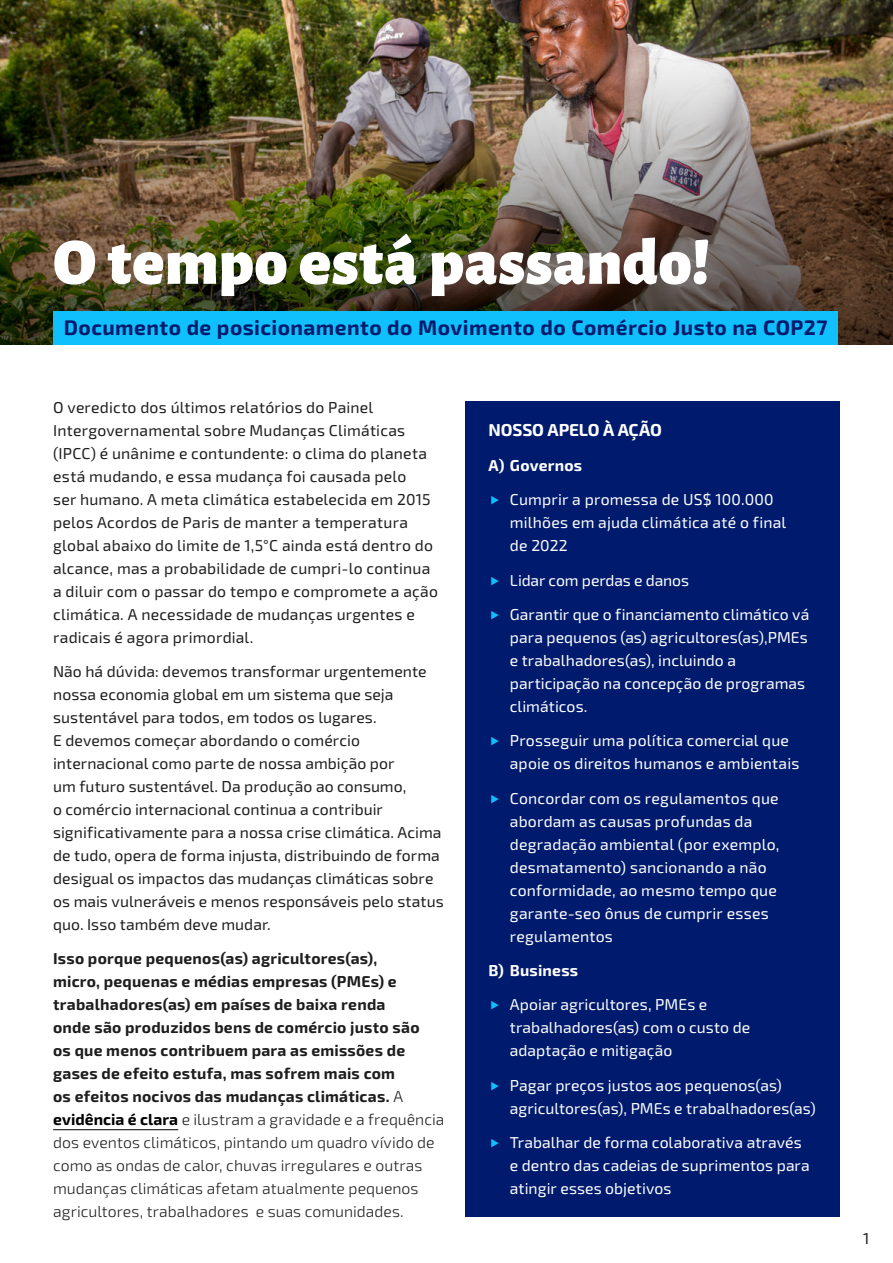
<style>
.page{position:relative;width:893px;height:1263px;background:#fff}
.page>*{position:absolute;margin:0;border:0;box-sizing:border-box;transform-origin:0 0}
.t1{font:900 66px "Alegreya Sans";letter-spacing:.01em;color:#fff}
.t2{font:700 21px "Exo 2";letter-spacing:.025em;color:#001b6e}
.t3{font:700 17.25px "Exo 2";letter-spacing:-.01em;color:#fff}
.body{font:15.75px/23px "Exo 2";letter-spacing:.01em;color:#1e1e1e}
.t4{font:15.75px/23px "Exo 2";letter-spacing:.01em;color:#fff}
.body-2{font:700 15.75px/23px "Exo 2";letter-spacing:.015em;color:#1e1e1e}
.body-3{font:700 15.75px "Exo 2";letter-spacing:.015em;color:#fff}
.t5{font:15.75px "Exo 2";letter-spacing:-.01em;color:#fff}
.s1{font-weight:300}
.s2{color:#000}
</style>
<div class="page">
<hr style="left:53px;top:1129px;width:125px;height:1px;background:#000">
<div style="left:466px;top:401px;width:374px;height:816px;background:#001b6e"></div>
<img style="left:0;top:0;width:893px;height:51px">
<img style="left:0;top:51px;width:893px;height:293px">
<div style="left:53px;top:311px;width:785px;height:34px;background:#0fc0fc"></div>
<h1 class="t1" style="left:53px;top:209px;width:658px">O tempo está passando!</h1>
<h3 class="t2" style="left:64px;top:315px;width:765px">Documento de posicionamento do Movimento do Comércio Justo na COP27</h3>
<p class="body" style="left:53px;top:397px;width:386px">O veredicto dos últimos relatórios do Painel Intergovernamental sobre Mudanças Climáticas (IPCC) é unânime e contundente: o clima do planeta está mudando, e essa mudança foi causada pelo<br>ser humano. A meta climática estabelecida em 2015 pelos Acordos de Paris de manter a temperatura global abaixo do limite de 1,5°C ainda está dentro do alcance, mas a probabilidade de cumpri-lo continua a diluir com o passar do tempo e compromete a ação climática. A necessidade de mudanças urgentes e radicais é agora primordial.</p>
<p class="body" style="left:53px;top:661px;width:392px">Não há dúvida: devemos transformar urgentemente nossa economia global em um sistema que seja sustentável para todos, em todos os lugares.<br>E devemos começar abordando o comércio internacional como parte de nossa ambição por<br>um futuro sustentável. Da produção ao consumo,<br>o comércio internacional continua a contribuir significativamente para a nossa crise climática. Acima de tudo, opera de forma injusta, distribuindo de forma desigual os impactos das mudanças climáticas sobre os mais vulneráveis e menos responsáveis pelo status quo. Isso também deve mudar.</p>
<p class="body-2" style="left:53px;top:948px;width:393px">Isso porque pequenos(as) agricultores(as),<br>micro, pequenas e médias empresas (PMEs) e trabalhadores(as) em países de baixa renda<br>onde são produzidos bens de comércio justo são<br>os que menos contribuem para as emissões de gases de efeito estufa, mas sofrem mais com<br>os efeitos nocivos das mudanças climáticas. <span class="s1">A </span><span class="s2">evidência é clara</span> <span class="s1">e ilustram a gravidade e a frequência dos eventos climáticos, pintando um quadro vívido de como as ondas de calor, chuvas irregulares e outras mudanças climáticas afetam atualmente pequenos agricultores, trabalhadores e suas comunidades.</span></p>
<h4 class="t3" style="left:489px;top:420px;width:175px">NOSSO APELO À AÇÃO</h4>
<p class="body-3" style="left:489px;top:456px;width:95px">A) Governos</p>
<p class="t4" style="left:510px;top:488px;width:278px">Cumprir a promessa de US$ 100.000 milhões em ajuda climática até o final de 2022</p>
<p class="t5" style="left:510px;top:571px;width:181px">Lidar com perdas e danos</p>
<p class="t4" style="left:510px;top:603px;width:301px">Garantir que o financiamento climático vá para pequenos (as) agricultores(as),PMEs e trabalhadores(as), incluindo a participação na concepção de programas climáticos.</p>
<p class="t4" style="left:510px;top:730px;width:291px">Prosseguir uma política comercial que apoie os direitos humanos e ambientais</p>
<p class="t4" style="left:510px;top:787px;width:271px">Concordar com os regulamentos que abordam as causas profundas da degradação ambiental (por exemplo, desmatamento) sancionando a não conformidade, ao mesmo tempo que garante-seo ônus de cumprir esses regulamentos</p>
<p class="body-3" style="left:489px;top:961px;width:91px">B) Business</p>
<p class="t4" style="left:510px;top:994px;width:242px">Apoiar agricultores, PMEs e trabalhadores(as) com o custo de adaptação e mitigação</p>
<p class="t4" style="left:510px;top:1074px;width:307px">Pagar preços justos aos pequenos(as) agricultores(as), PMEs e trabalhadores(as)</p>
<p class="t4" style="left:510px;top:1131px;width:301px">Trabalhar de forma colaborativa através e dentro das cadeias de suprimentos para atingir esses objetivos</p>
<p class="body" style="left:863px;top:1227px;width:8px">1</p>
</div>
